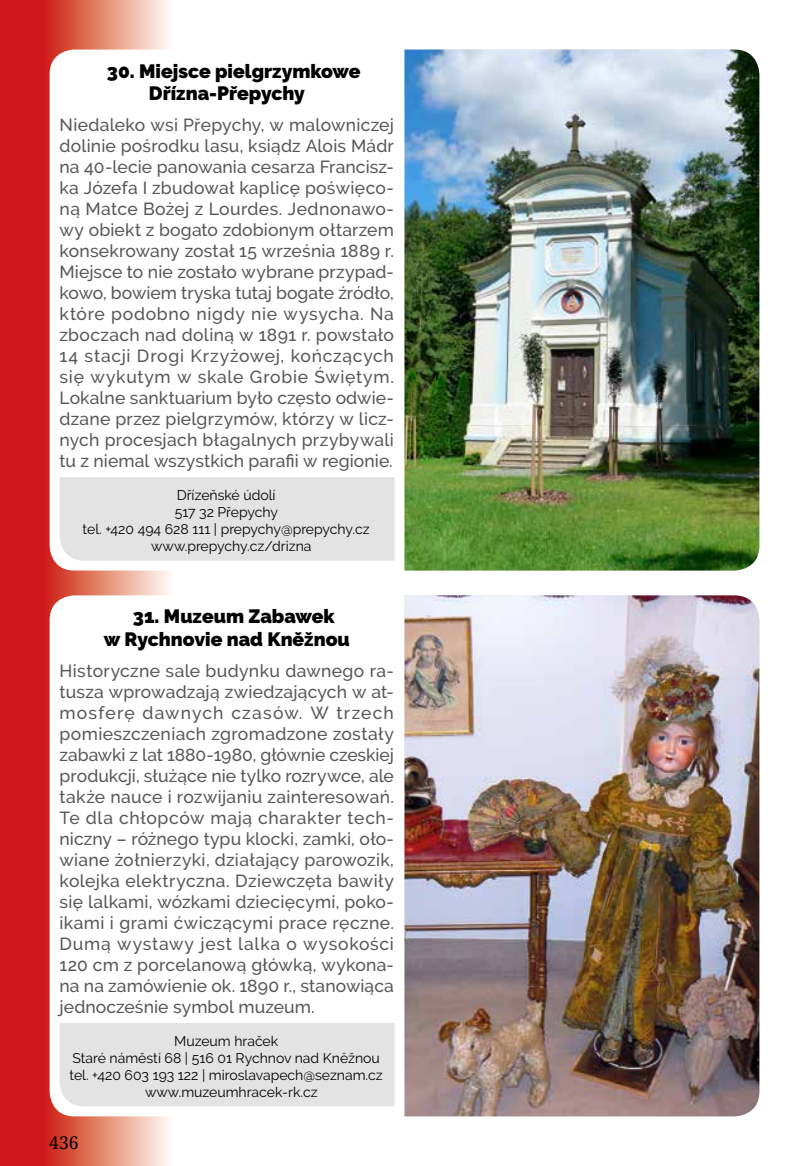
<style>
.page{position:relative;width:809px;height:1166px;background:#fff}
.page>*{position:absolute;margin:0;border:0;box-sizing:border-box;transform-origin:0 0}
.t1{font:900 19.25px/22.8px "Raleway";color:#000}
.t2{font:500 17.5px/21px "Raleway";letter-spacing:.005em;color:#575756;text-align:justify}
.t3{font:17.5px "Droid Serif";color:#000}
.t4{font:14px "Raleway";color:#000}
</style>
<div class="page">
<svg style="left:0;top:0;width:169px;height:1166px;background:#d2322f"></svg>
<svg style="left:50px;top:50px;width:345px;height:520px"></svg>
<img style="left:404px;top:50px;width:355px;height:520px">
<svg style="left:50px;top:595px;width:345px;height:521px"></svg>
<img style="left:404px;top:595px;width:355px;height:521px">
<div style="left:60px;top:1023px;width:334px;height:83px;background:#e3e3e3"></div>
<div style="left:60px;top:477px;width:334px;height:84px;background:#e3e3e3"></div>
<p class="t1" style="left:149px;top:59px;width:213px;text-indent:-42px">30. Miejsce pielgrzymkowe<br>Dřízna-Přepychy</p>
<p class="t2" style="left:60px;top:115px;width:336px">Niedaleko wsi Přepychy, w malowniczej dolinie pośrodku lasu, ksiądz Alois Mádr na 40-lecie panowania cesarza Francisz&shy;ka Józefa I zbudował kaplicę poświęco&shy;ną Matce Bożej z Lourdes. Jednonawo&shy;wy obiekt z bogato zdobionym ołtarzem konsekrowany został 15 września 1889 r.<br>Miejsce to nie zostało wybrane przypad&shy;kowo, bowiem tryska tutaj bogate źródło, które podobno nigdy nie wysycha. Na zboczach nad doliną w 1891 r. powstało 14 stacji Drogi Krzyżowej, kończących się wykutym w skale Grobie Świętym.<br>Lokalne sanktuarium było często odwie&shy;dzane przez pielgrzymów, którzy w licz&shy;nych procesjach błagalnych przybywali tu z niemal wszystkich parafii w regionie.</p>
<p class="t4" style="left:177px;top:487px;width:100px">Dřízeňské údolí</p>
<p class="t4" style="left:175px;top:504px;width:105px">517 32 Přepychy</p>
<p class="t4" style="left:83px;top:521px;width:288px">tel. +420 494 628 111 | prepychy@prepychy.cz</p>
<p class="t4" style="left:151px;top:538px;width:162px">www.prepychy.cz/drizna</p>
<p class="t1" style="left:104px;top:605px;width:248px;text-indent:29px">31. Muzeum Zabawek w Rychnovie nad Kněžnou</p>
<p class="t2" style="left:60px;top:660px;width:336px">Historyczne sale budynku dawnego ra&shy;tusza wprowadzają zwiedzających w at&shy;mosferę dawnych czasów. W trzech pomieszczeniach zgromadzone zostały zabawki z lat 1880-1980, głównie czeskiej produkcji, służące nie tylko rozrywce, ale także nauce i rozwijaniu zainteresowań.<br>Te dla chłopców mają charakter tech&shy;niczny – różnego typu klocki, zamki, oło&shy;wiane żołnierzyki, działający parowozik, kolejka elektryczna. Dziewczęta bawiły się lalkami, wózkami dziecięcymi, poko&shy;ikami i grami ćwiczącymi prace ręczne.<br>Dumą wystawy jest lalka o wysokości 120 cm z porcelanową główką, wykona&shy;na na zamówienie ok. 1890 r., stanowiąca jednocześnie symbol muzeum.</p>
<p class="t4" style="left:174px;top:1033px;width:106px">Muzeum hraček</p>
<p class="t4" style="left:72px;top:1050px;width:309px">Staré náměstí 68 | 516 01 Rychnov nad Knĕžnou</p>
<p class="t4" style="left:69px;top:1066px;width:315px">tel. +420 603 193 122 | miroslavapech@seznam.cz</p>
<p class="t4" style="left:145px;top:1083px;width:174px">www.muzeumhracek-rk.cz</p>
<p class="t3" style="left:49px;top:1130px;width:31px">436</p>
</div>
